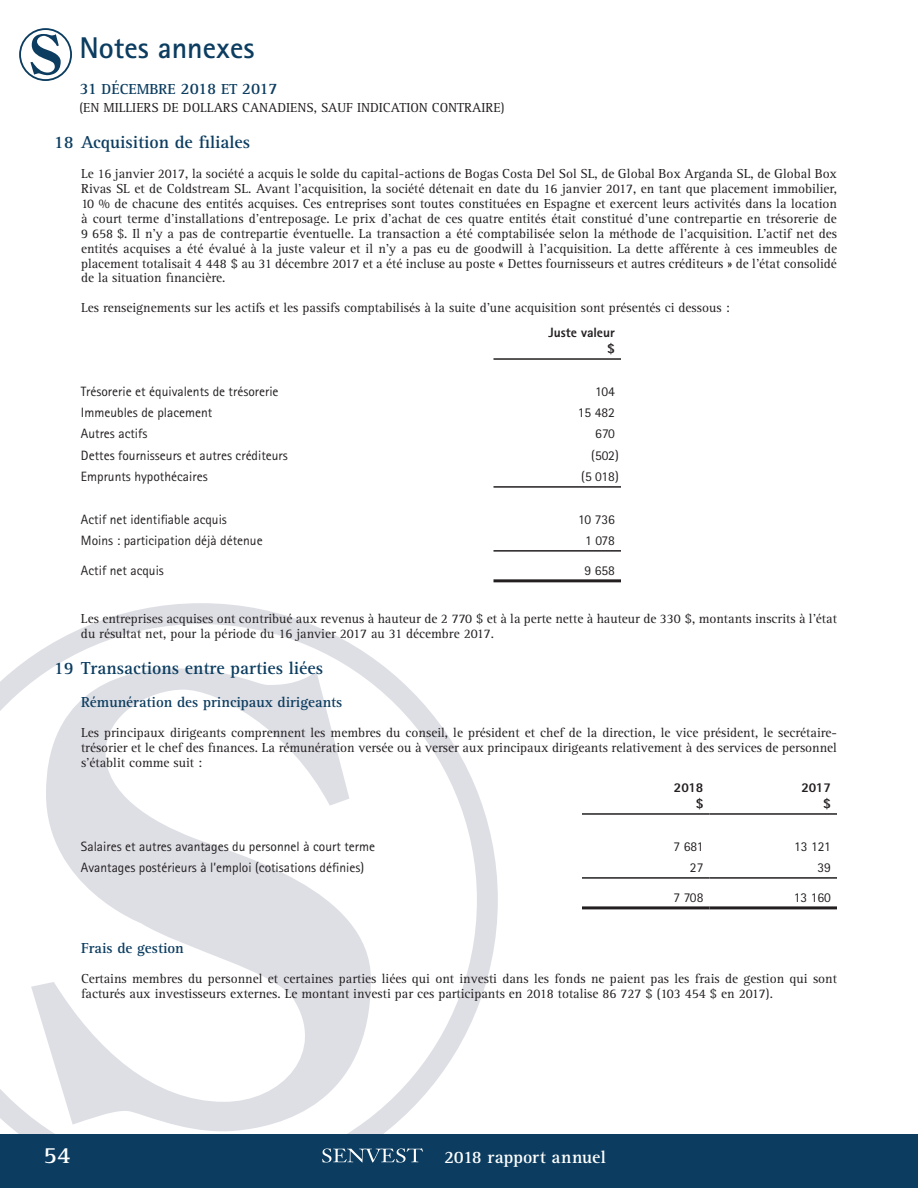
<style>
.page{position:relative;width:918px;height:1188px;background:#fff}
.page>*{position:absolute;margin:0;border:0;box-sizing:border-box;transform-origin:0 0}
.t1{font:700 30px "Rotis Sans Serif Std";color:#0c3d60}
.t2{font:700 24px "Rotis Serif Std";color:#fff}
.t3{font:700 18px "Rotis Serif Std";color:#0c3d60}
.t4{font:700 18px "Rotis Serif Std";color:#fff}
.t5{font:700 16.5px "Rotis Serif Std";color:#0c3d60}
.t6{font:700 15px "Rotis Serif Std";color:#0c3d60}
.t7{font:13.5px/15px "Rotis Serif Std";color:#231f20;text-align:justify}
.t8{font:13.5px "Rotis Sans Serif Std";color:#231f20}
.t9{font:800 13.5px/16.2px "Rotis Sans Serif Std";color:#231f20;text-align:right}
.s1{font-size:15px}
</style>
<div class="page">
<svg style="left:0;top:603px;width:498px;height:531px"></svg>
<svg style="left:31px;top:668px;width:340px;height:463px"></svg>
<div style="left:0;top:1134px;width:918px;height:54px;background:#0c3d60"></div>
<svg style="left:322px;top:1148px;width:101px;height:15px"></svg>
<svg style="left:19px;top:28px;width:53px;height:53px"></svg>
<hr style="left:494px;top:486px;width:127px;height:2px;background:#231f20">
<hr style="left:494px;top:550px;width:127px;height:2px;background:#231f20">
<hr style="left:494px;top:579px;width:127px;height:3px;background:#231f20">
<hr style="left:494px;top:358px;width:127px;height:2px;background:#231f20">
<hr style="left:582px;top:877px;width:128px;height:2px;background:#231f20">
<hr style="left:710px;top:877px;width:127px;height:2px;background:#231f20">
<hr style="left:582px;top:906px;width:128px;height:3px;background:#231f20">
<hr style="left:710px;top:906px;width:127px;height:3px;background:#231f20">
<hr style="left:582px;top:813px;width:128px;height:2px;background:#231f20">
<hr style="left:710px;top:813px;width:127px;height:2px;background:#231f20">
<h1 class="t1" style="left:80px;top:29px;width:176px">Notes annexes</h1>
<p class="t5" style="left:80px;top:79px;width:200px">31 <span class="s1">DÉCEMBRE</span> 2018 <span class="s1">ET</span> 2017</p>
<p class="t7" style="left:80px;top:100px;width:427px">(EN MILLIERS DE DOLLARS CANADIENS, SAUF INDICATION CONTRAIRE)</p>
<h3 class="t3" style="left:54px;top:131px;width:198px">18 Acquisition de filiales</h3>
<p class="t7" style="left:81px;top:166px;width:758px">Le 16 janvier 2017, la société a acquis le solde du capital-actions de Bogas Costa Del Sol SL, de Global Box Arganda SL, de Global Box Rivas SL et de Coldstream SL. Avant l’acquisition, la société détenait en date du 16 janvier 2017, en tant que placement immobilier, 10 % de chacune des entités acquises. Ces entreprises sont toutes constituées en Espagne et exercent leurs activités dans la location à court terme d’installations d’entreposage. Le prix d’achat de ces quatre entités était constitué d’une contrepartie en trésorerie de 9 658 $. Il n’y a pas de contrepartie éventuelle. La transaction a été comptabilisée selon la méthode de l’acquisition. L’actif net des entités acquises a été évalué à la juste valeur et il n’y a pas eu de goodwill à l’acquisition. La dette afférente à ces immeubles de placement totalisait 4 448 $ au 31 décembre 2017 et a été incluse au poste « Dettes fournisseurs et autres créditeurs » de l’état consolidé de la situation financière.</p>
<p class="t7" style="left:81px;top:301px;width:650px">Les renseignements sur les actifs et les passifs comptabilisés à la suite d’une acquisition sont présentés ci dessous :</p>
<p class="t9" style="left:549px;top:324px;width:68px">Juste valeur $</p>
<p class="t8" style="left:81px;top:383px;width:199px">Trésorerie et équivalents de trésorerie</p>
<p class="t8" style="left:595px;top:383px;width:21px">104</p>
<p class="t8" style="left:81px;top:404px;width:133px">Immeubles de placement</p>
<p class="t8" style="left:578px;top:404px;width:39px">15 482</p>
<p class="t8" style="left:81px;top:426px;width:68px">Autres actifs</p>
<p class="t8" style="left:595px;top:426px;width:21px">670</p>
<p class="t8" style="left:81px;top:447px;width:208px">Dettes fournisseurs et autres créditeurs</p>
<p class="t8" style="left:591px;top:447px;width:29px">(502)</p>
<p class="t8" style="left:81px;top:468px;width:128px">Emprunts hypothécaires</p>
<p class="t8" style="left:581px;top:468px;width:39px">(5 018)</p>
<p class="t8" style="left:81px;top:511px;width:147px">Actif net identifiable acquis</p>
<p class="t8" style="left:578px;top:511px;width:38px">10 736</p>
<p class="t8" style="left:81px;top:532px;width:183px">Moins : participation déjà détenue</p>
<p class="t8" style="left:585px;top:532px;width:31px">1 078</p>
<p class="t8" style="left:81px;top:562px;width:84px">Actif net acquis</p>
<p class="t8" style="left:585px;top:562px;width:32px">9 658</p>
<p class="t7" style="left:81px;top:611px;width:757px">Les entreprises acquises ont contribué aux revenus à hauteur de 2 770 $ et à la perte nette à hauteur de 330 $, montants inscrits à l’état du résultat net, pour la période du 16 janvier 2017 au 31 décembre 2017.</p>
<h3 class="t3" style="left:54px;top:658px;width:271px">19 Transactions entre parties liées</h3>
<p class="t6" style="left:81px;top:694px;width:263px">Rémunération des principaux dirigeants</p>
<p class="t7" style="left:81px;top:726px;width:758px">Les principaux dirigeants comprennent les membres du conseil, le président et chef de la direction, le vice président, le secrétaire&shy;trésorier et le chef des finances. La rémunération versée ou à verser aux principaux dirigeants relativement à des services de personnel s’établit comme suit :</p>
<p class="t9" style="left:674px;top:779px;width:31px">2018 $</p>
<p class="t9" style="left:801px;top:779px;width:31px">2017 $</p>
<p class="t8" style="left:81px;top:838px;width:296px">Salaires et autres avantages du personnel à court terme</p>
<p class="t8" style="left:673px;top:838px;width:31px">7 681</p>
<p class="t8" style="left:794px;top:838px;width:38px">13 121</p>
<p class="t8" style="left:81px;top:859px;width:285px">Avantages postérieurs à l’emploi (cotisations définies)</p>
<p class="t8" style="left:690px;top:859px;width:15px">27</p>
<p class="t8" style="left:817px;top:859px;width:15px">39</p>
<p class="t8" style="left:673px;top:889px;width:31px">7 708</p>
<p class="t8" style="left:794px;top:889px;width:39px">13 160</p>
<p class="t6" style="left:81px;top:939px;width:104px">Frais de gestion</p>
<p class="t7" style="left:81px;top:971px;width:758px">Certains membres du personnel et certaines parties liées qui ont investi dans les fonds ne paient pas les frais de gestion qui sont facturés aux investisseurs externes. Le montant investi par ces participants en 2018 totalise 86 727 $ (103 454 $ en 2017).</p>
<h2 class="t2" style="left:44px;top:1141px;width:28px">54</h2>
<h3 class="t4" style="left:444px;top:1146px;width:163px">2018 rapport annuel</h3>
</div>
